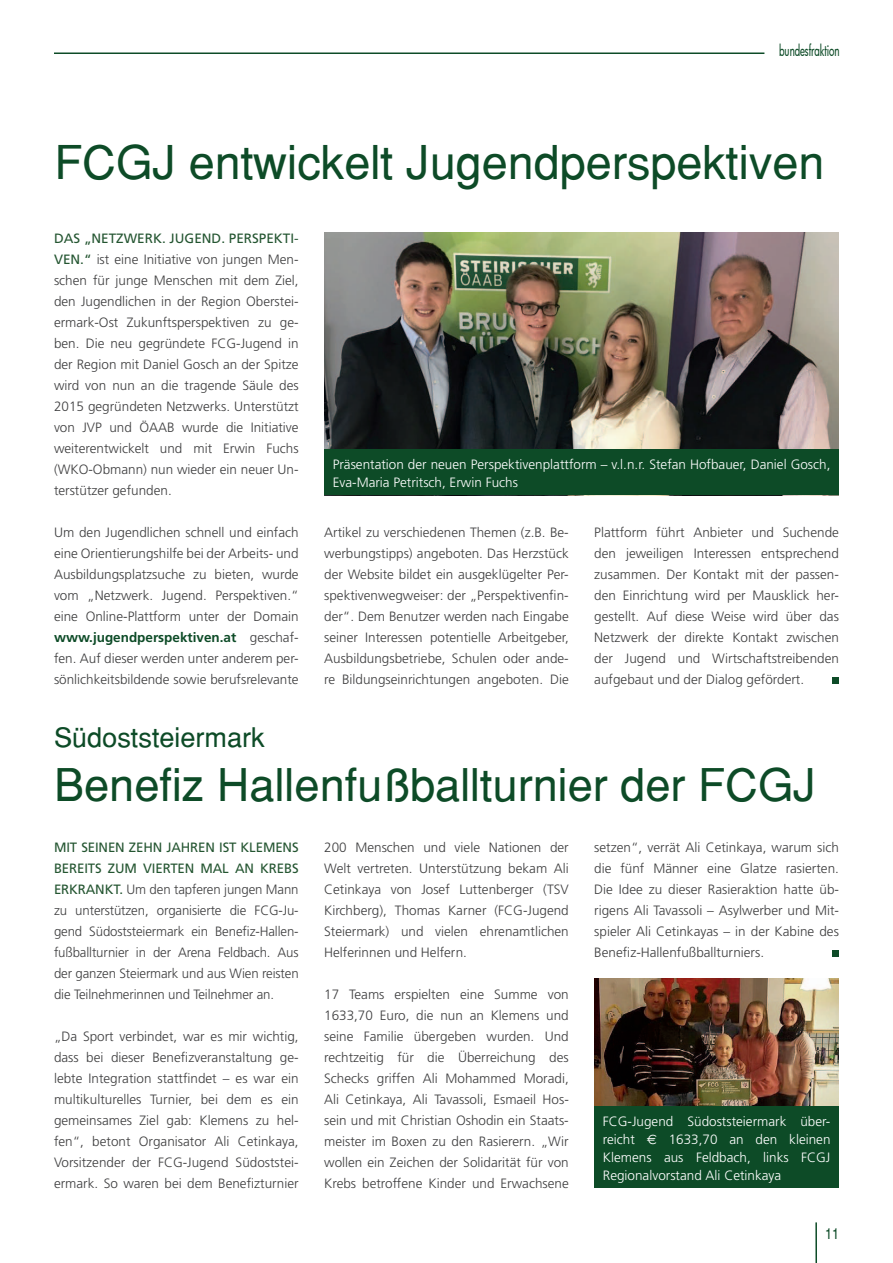
<style>
.page{position:relative;width:893px;height:1263px;background:#fff}
.page>*{position:absolute;margin:0;border:0;box-sizing:border-box;transform-origin:0 0}
.t1{font:46.5px "Helvetica";color:#0d4b27}
.t2{font:45px "Helvetica";color:#0d4b27}
.t3{font:27px "Helvetica";color:#0d4b27}
.t4{font:500 15px "Futura";letter-spacing:-.005em;color:#0d4b27;scale:.66 1}
.t5{font:condensed 15px "Helvetica";color:#0d4b27}
.t6{font:300 13.5px/21px "Frutiger";color:#3e3e3f;text-align:justify}
.t7{font:300 13.5px/18px "Frutiger";color:#fff;text-align:justify}
.t8{font:13.5px "Frutiger";color:#245531}
.s1{font-weight:400;color:#245531}
.s2{font-weight:700;color:#0d4b27}
.s3{font-family:"Euro Sig";font-weight:400}
</style>
<div class="page">
<hr style="left:815px;top:1222px;width:2px;height:41px;background:#0d4b27">
<hr style="left:54px;top:53px;width:710px;height:1px;background:#0d4b27">
<div style="left:832px;top:950px;width:7px;height:7px;background:#0d4b27"></div>
<div style="left:832px;top:677px;width:7px;height:7px;background:#0d4b27"></div>
<img style="left:594px;top:978px;width:245px;height:128px">
<img style="left:324px;top:233px;width:515px;height:216px">
<div style="left:594px;top:1106px;width:245px;height:82px;background:#0d4b27"></div>
<div style="left:324px;top:449px;width:515px;height:46px;background:#0d4b27"></div>
<p class="t4" style="left:779px;top:40px;width:93px">bundesfraktion</p>
<h1 class="t1" style="left:54px;top:134px;width:772px">FCGJ entwickelt Jugendperspektiven</h1>
<p class="t6" style="left:54px;top:228px;width:246px;text-indent:30px"><span class="s1">„N ETZWERK. JUG END. PERSPEKTI-VEN.“</span> ist eine Initiative von jungen Men&shy;schen für junge Menschen mit dem Ziel, den Jugendlichen in der Region Oberstei&shy;ermark-Ost Zukunftsperspektiven zu ge&shy;ben. Die neu gegründete FCG-Jugend in der Region mit Daniel Gosch an der Spitze wird von nun an die tragende Säule des 2015 gegründeten Netzwerks. Unterstützt von JVP und ÖAAB wurde die Initiative weiterentwickelt und mit Erwin Fuchs (WKO-Obmann) nun wieder ein neuer Un&shy;terstützer gefunden.</p>
<p class="t6" style="left:54px;top:522px;width:246px">Um den Jugendlichen schnell und einfach eine Orientierungshilfe bei der Arbeits- und Ausbildungsplatzsuche zu bieten, wurde vom „Netzwerk. Jugend. Perspektiven.“ eine Online-Plattform unter der Domain <span class="s2">www.jugendperspektiven.at</span> geschaf&shy;fen. Auf dieser werden unter anderem per&shy;sönlichkeitsbildende sowie berufsrelevante</p>
<p class="t6" style="left:324px;top:522px;width:246px">Artikel zu verschiedenen Themen (z.B. Be&shy;werbungstipps) angeboten. Das Herzstück der Website bildet ein ausgeklügelter Per&shy;spektivenwegweiser: der „Perspektivenfin&shy;der“. Dem Benutzer werden nach Eingabe seiner Interessen potentielle Arbeitgeber, Ausbildungsbetriebe, Schulen oder ande&shy;re Bildungseinrichtungen angeboten. Die</p>
<p class="t6" style="left:594px;top:522px;width:246px">Plattform führt Anbieter und Suchende den jeweiligen Interessen entsprechend zusammen. Der Kontakt mit der passen&shy;den Einrichtung wird per Mausklick her&shy;gestellt. Auf diese Weise wird über das Netzwerk der direkte Kontakt zwischen der Jugend und Wirtschaftstreibenden aufgebaut und der Dialog gefördert.</p>
<p class="t8" style="left:54px;top:230px;width:10px">DAS</p>
<p class="t7" style="left:333px;top:455px;width:499px">Präsentation der neuen Perspektivenplattform – v.l.n.r. Stefan Hofbauer, Daniel Gosch,<br>Eva-Maria Petritsch, Erwin Fuchs</p>
<h3 class="t3" style="left:54px;top:721px;width:212px">Südoststeiermark</h3>
<h2 class="t2" style="left:54px;top:758px;width:763px">Benefiz Hallenfußballturnier der FCGJ</h2>
<p class="t6" style="left:54px;top:837px;width:246px"><span class="s1">MIT SEINEN ZEHN JAHREN IST KLEMENS BEREITS ZU M VIERTEN MAL AN KREBS ERKRANKT.</span> Um den tapferen jungen Mann zu unterstützen, organisierte die FCG-Ju&shy;gend Südoststeiermark ein Benefiz-Hallen&shy;fußballturnier in der Arena Feldbach. Aus der ganzen Steiermark und aus Wien reisten die Teilnehmerinnen und Teilnehmer an.</p>
<p class="t6" style="left:54px;top:1026px;width:246px">„Da Sport verbindet, war es mir wichtig, dass bei dieser Benefizveranstaltung ge&shy;lebte Integration stattfindet – es war ein multikulturelles Turnier, bei dem es ein gemeinsames Ziel gab: Klemens zu hel&shy;fen“, betont Organisator Ali Cetinkaya, Vorsitzender der FCG-Jugend Südoststei&shy;ermark. So waren bei dem Benefizturnier</p>
<p class="t6" style="left:324px;top:837px;width:246px">200 Menschen und viele Nationen der Welt vertreten. Unterstützung bekam Ali Cetinkaya von Josef Luttenberger (TSV Kirchberg), Thomas Karner (FCG-Jugend Steiermark) und vielen ehrenamtlichen Helferinnen und Helfern.</p>
<p class="t6" style="left:324px;top:984px;width:246px">17 Teams erspielten eine Summe von 1633,70 Euro, die nun an Klemens und seine Familie übergeben wurden. Und rechtzeitig für die Überreichung des Schecks griffen Ali Mohammed Moradi, Ali Cetinkaya, Ali Tavassoli, Esmaeil Hos&shy;sein und mit Christian Oshodin ein Staats&shy;meister im Boxen zu den Rasierern. „Wir wollen ein Zeichen der Solidarität für von Krebs betroffene Kinder und Erwachsene</p>
<p class="t6" style="left:594px;top:837px;width:246px">setzen“, verrät Ali Cetinkaya, warum sich die fünf Männer eine Glatze rasierten.<br>Die Idee zu dieser Rasieraktion hatte üb&shy;rigens Ali Tavassoli – Asylwerber und Mit&shy;spieler Ali Cetinkayas – in der Kabine des Benefiz-Hallenfußballturniers.</p>
<p class="t7" style="left:603px;top:1112px;width:229px">FCG-Jugend Südoststeiermark über&shy;reicht <span class="s3">€</span> 1633,70 an den kleinen Klemens aus Feldbach, links FCGJ Regionalvorstand Ali Cetinkaya</p>
<p class="t5" style="left:825px;top:1225px;width:15px">11</p>
</div>
